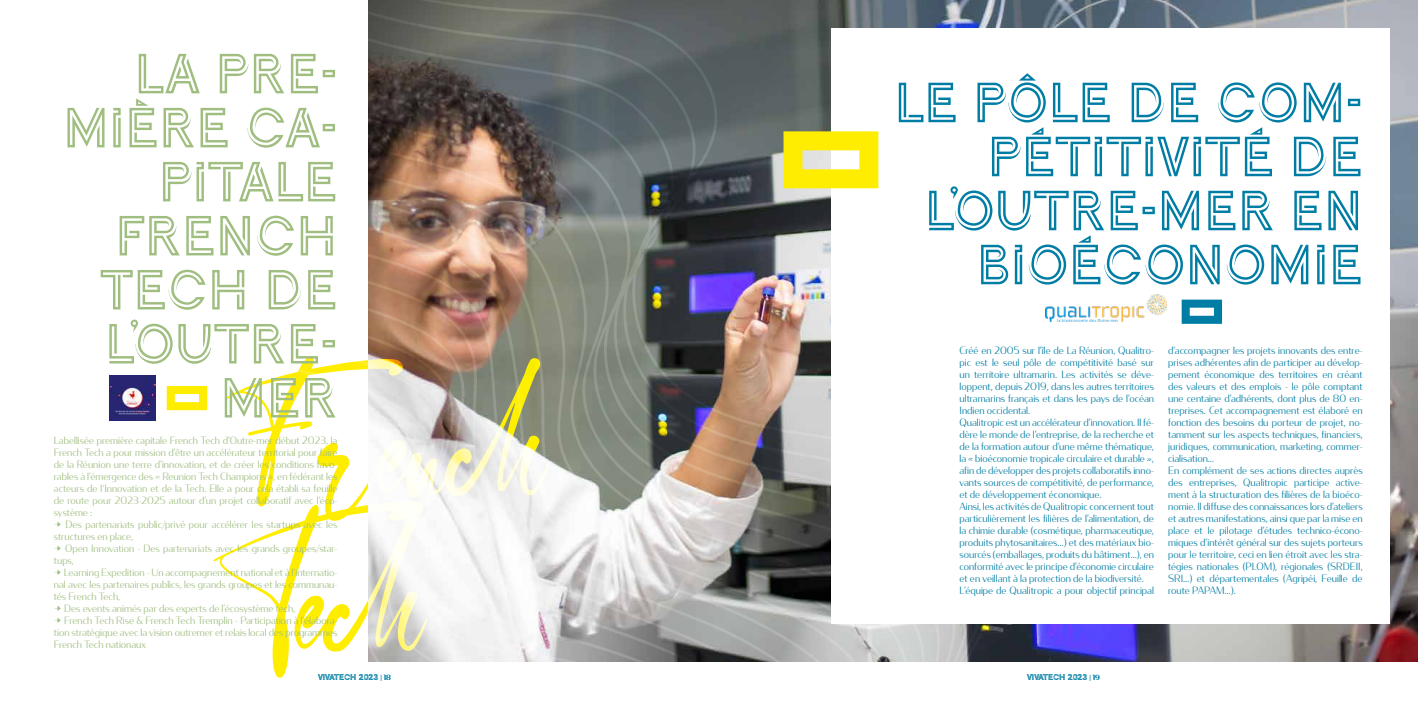
<style>
.page{position:relative;width:1418px;height:709px;background:#fff}
.page>*{position:absolute;margin:0;border:0;box-sizing:border-box;transform-origin:0 0}
.t1{font:172.9px/155.6px "Kallem";color:#ffed00}
.t2{font:60px/54px "Continuo";color:#007da4;text-align:right}
.t3{font:60px/54px "Continuo";color:#9fbe80;text-align:right}
.t4{font:300 10px/12px "Condor";color:#007da4}
.t5{font:300 10px/12px "Condor";color:#9fbe80;text-align:justify}
.t6{font:9px "Continuo";color:#007da4}
.s1{font-family:"Condor";font-size:7px}
</style>
<div class="page">
<img style="left:1011px;top:0;width:406px;height:662px">
<div style="left:831px;top:28px;width:558px;height:596px;background:#fff"></div>
<svg style="left:368px;top:0;width:550px;height:662px"></svg>
<svg style="left:368px;top:78px;width:534px;height:584px"></svg>
<svg style="left:368px;top:116px;width:519px;height:546px"></svg>
<svg style="left:368px;top:154px;width:503px;height:508px"></svg>
<img style="left:368px;top:192px;width:488px;height:470px">
<img style="left:368px;top:230px;width:472px;height:432px">
<img style="left:368px;top:267px;width:457px;height:395px">
<img style="left:368px;top:298px;width:441px;height:364px">
<svg style="left:368px;top:328px;width:426px;height:334px;background:#8c7c6e"></svg>
<svg style="left:368px;top:356px;width:410px;height:306px;background:#82786b"></svg>
<svg style="left:368px;top:376px;width:406px;height:286px"></svg>
<img style="left:1045px;top:295px;width:121px;height:27px">
<svg style="left:1181px;top:299px;width:40px;height:25px"></svg>
<svg style="left:783px;top:131px;width:95px;height:57px;background:#fbec32"></svg>
<img style="left:110px;top:375px;width:45px;height:45px">
<svg style="left:167px;top:386px;width:40px;height:24px"></svg>
<h2 class="t3" style="left:63px;top:49px;width:276px">LA PRE-<br>MIÈRE CA-<br>PITALE<br>FRENCH<br>TECH DE<br>L’OUTRE-<br>MER</h2>
<p class="t5" style="left:54px;top:434px;width:285px">Labellisée première capitale French Tech d’Outre-mer début 2023, la French Tech a pour mission d’être un accélérateur territorial pour faire de la Réunion une terre d’innovation, et de créer les conditions favo&shy;rables à l’émergence des « Reunion Tech Champions », en fédérant les acteurs de l‘Innovation et de la Tech. Elle a pour cela établi sa feuille de route pour 2023-2025 autour d’un projet collaboratif avec l’éco&shy;système :</p>
<p class="t5" style="left:54px;top:518px;width:285px">→ Des partenariats public/privé pour accélérer les startups avec les structures en place,</p>
<p class="t5" style="left:54px;top:542px;width:285px">→ Open Innovation - Des partenariats avec les grands groupes/star&shy;tups,</p>
<p class="t5" style="left:54px;top:566px;width:285px">→ Learning Expedition - Un accompagnement national et à l’internatio&shy;nal avec les partenaires publics, les grands groupes et les communau&shy;tés French Tech,</p>
<p class="t5" style="left:54px;top:602px;width:243px">→ Des events animés par des experts de l’écosystème tech,</p>
<p class="t5" style="left:54px;top:614px;width:285px">→ French Tech Rise &amp; French Tech Tremplin - Participation à l’élabora&shy;tion stratégique avec la vision outremer et relais local des programmes French Tech nationaux</p>
<h2 class="t2" style="left:894px;top:78px;width:470px">LE PÔLE DE COM-<br>PÉTITIVITÉ DE<br>L’OUTRE-MER EN<br>BIOÉCONOMIE</h2>
<p class="t4" style="left:959px;top:344px;width:196px">Créé en 2005 sur l’île de La Réunion, Qualitro&shy;pic est le seul pôle de compétitivité basé sur un territoire ultramarin. Les activités se déve&shy;loppent, depuis 2019, dans les autres territoires ultramarins français et dans les pays de l’océan Indien occidental.<br>Qualitropic est un accélérateur d’innovation. Il fé&shy;dère le monde de l’entreprise, de la recherche et de la formation autour d’une même thématique, la « bioéconomie tropicale circulaire et durable », afin de développer des projets collaboratifs inno&shy;vants sources de compétitivité, de performance, et de développement économique.<br>Ainsi, les activités de Qualitropic concernent tout particulièrement les filières de l’alimentation, de la chimie durable (cosmétique, pharmaceutique, produits phytosanitaires…) et des matériaux bio&shy;sourcés (emballages, produits du bâtiment…), en conformité avec le principe d’économie circulaire et en veillant à la protection de la biodiversité.<br>L’équipe de Qualitropic a pour objectif principal</p>
<p class="t4" style="left:1168px;top:344px;width:196px">d’accompagner les projets innovants des entre&shy;prises adhérentes afin de participer au dévelop&shy;pement économique des territoires en créant des valeurs et des emplois - le pôle comptant une centaine d’adhérents, dont plus de 80 en&shy;treprises. Cet accompagnement est élaboré en fonction des besoins du porteur de projet, no&shy;tamment sur les aspects techniques, financiers, juridiques, communication, marketing, commer&shy;cialisation…<br>En complément de ses actions directes auprès des entreprises, Qualitropic participe active&shy;ment à la structuration des filières de la bioéco&shy;nomie. Il diffuse des connaissances lors d’ateliers et autres manifestations, ainsi que par la mise en place et le pilotage d’études technico-écono&shy;miques d’intérêt général sur des sujets porteurs pour le territoire, ceci en lien étroit avec les stra&shy;tégies nationales (PLOM), régionales (SRDEII, SRI…) et départementales (Agripéi, Feuille de route PAPAM…).</p>
<h1 class="t1" style="left:236px;top:350px;width:318px">French<br>Te ch</h1>
<p class="t6" style="left:318px;top:672px;width:74px">VIVATECH 2023 <span class="s1">| 18</span></p>
<p class="t6" style="left:1027px;top:672px;width:74px">VIVATECH 2023 <span class="s1">| 19</span></p>
</div>
